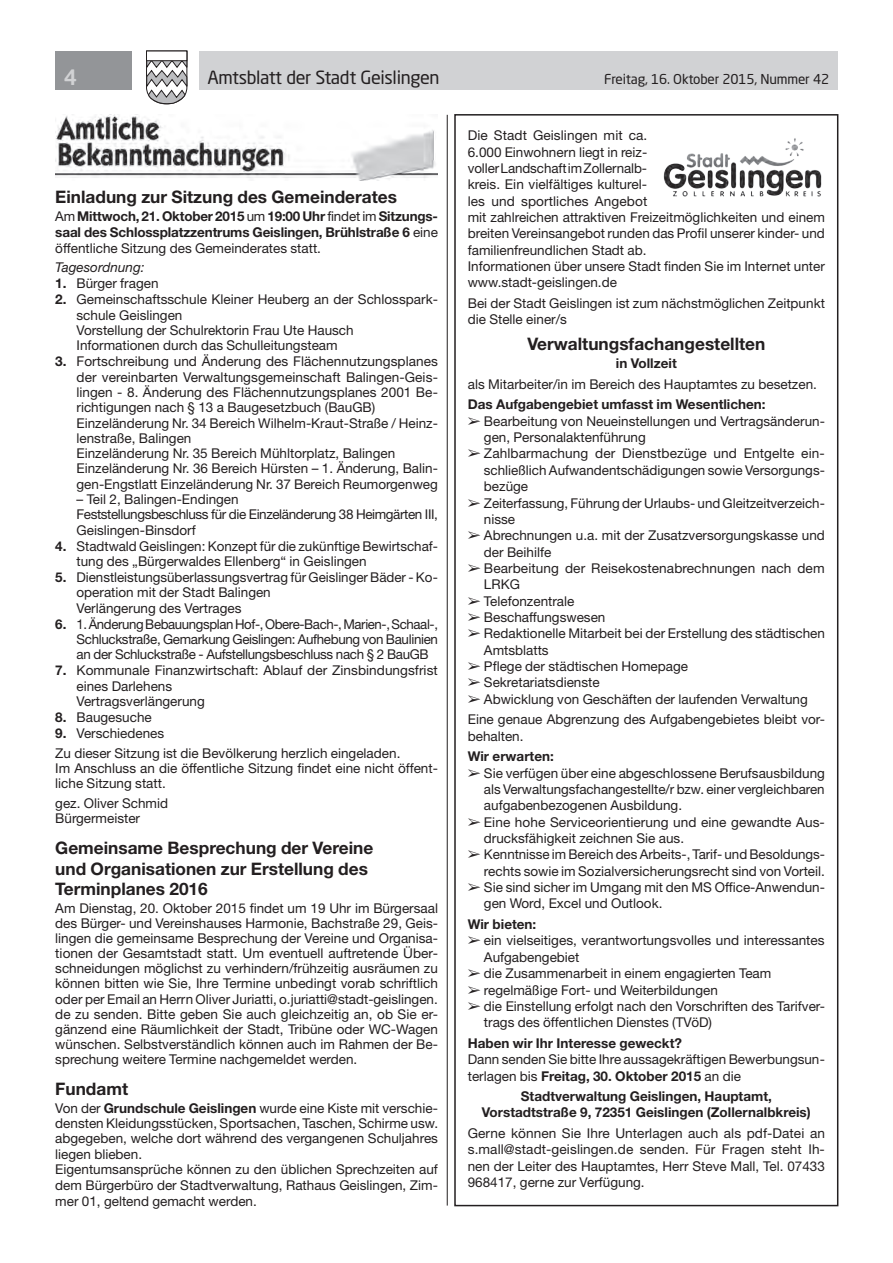
<style>
.page{position:relative;width:893px;height:1263px;background:#fff}
.page>*{position:absolute;margin:0;border:0;box-sizing:border-box;transform-origin:0 0}
.t1{font:500 21px "Neo Sans Std";color:#d1d2d4}
.t2{font:18px "Neo Sans Std";letter-spacing:-.02em;color:#231f20}
.t3{font:700 17.25px/20.5px "Helvetica Neue LT Std";color:#231f20}
.t4{font:13.5px/16.4px "Helvetica Neue LT Std";color:#231f20}
.t5{font:700 13.5px/15.6px "Helvetica Neue LT Std";color:#231f20;text-align:justify}
.t6{font:13.5px/15.3px "Helvetica Neue LT Std";letter-spacing:-.03em;color:#231f20}
.t7{font:13.5px "Neo Sans Std";letter-spacing:-.015em;color:#231f20}
.t8{font:italic 13.5px "Helvetica Neue LT Std";color:#231f20}
.s1{font-weight:400}
.s2{font-weight:700}
</style>
<div class="page">
<div style="left:199px;top:51px;width:639px;height:38px;background:#d1d2d4"></div>
<div style="left:55px;top:51px;width:77px;height:38px;background:#939598"></div>
<svg style="left:146px;top:50px;width:42px;height:55px"></svg>
<div style="left:146px;top:51px;width:41px;height:10px;background:#fff;border:1px solid #231f20"></div>
<hr style="left:447px;top:115px;width:1px;height:1090px;background:#231f20">
<img style="left:55px;top:115px;width:383px;height:66px">
<img style="left:663px;top:138px;width:159px;height:59px">
<div style="left:454px;top:114px;width:384px;height:1092px;border:2px solid #231f20"></div>
<h1 class="t1" style="left:64px;top:64px;width:15px">4</h1>
<h2 class="t2" style="left:207px;top:66px;width:234px">Amtsblatt der Stadt Geislingen</h2>
<p class="t7" style="left:604px;top:71px;width:226px">Freitag, 16. Oktober 2015, Nummer 42</p>
<p class="t3" style="left:55px;top:186px;width:343px">Einladung zur Sitzung des Gemeinderates</p>
<p class="t5" style="left:55px;top:208px;width:384px"><span class="s1">Am</span> Mittwoch, 21. Oktober 2015 <span class="s1">um</span> 19:00 Uhr <span class="s1">findet im</span> Sitzungs&shy;saal des Schlossplatzzentrums Geislingen, Brühlstraße 6 <span class="s1">eine öffentliche Sitzung des Gemeinderates statt.</span></p>
<p class="t8" style="left:55px;top:259px;width:91px">Tagesordnung:</p>
<p class="t4" style="left:55px;top:275px;width:105px"><span class="s2">1.</span> Bürger fragen</p>
<p class="t4" style="left:77px;top:292px;width:363px;line-height:15.3px;text-indent:-21px"><span class="s2">2.</span> Gemeinschaftsschule Kleiner Heuberg an der Schlosspark&shy;schule Geislingen<br>Vorstellung der Schulrektorin Frau Ute Hausch Informationen durch das Schulleitungsteam</p>
<p class="t4" style="left:77px;top:354px;width:363px;line-height:15.3px;text-indent:-21px"><span class="s2">3.</span> Fortschreibung und Änderung des Flächennutzungsplanes der vereinbarten Verwaltungsgemeinschaft Balingen-Geis&shy;lingen - 8. Änderung des Flächennutzungsplanes 2001 Be&shy;richtigungen nach § 13 a Baugesetzbuch (BauGB)<br>Einzeländerung Nr. 34 Bereich Wilhelm-Kraut-Straße / Heinz&shy;lenstraße, Balingen<br>Einzeländerung Nr. 35 Bereich Mühltorplatz, Balingen Einzeländerung Nr. 36 Bereich Hürsten – 1. Änderung, Balin&shy;gen-Engstlatt Einzeländerung Nr. 37 Bereich Reumorgenweg</p>
<p class="t6" style="left:77px;top:491px;width:363px">– Teil 2, Balingen-Endingen<br>Feststellungsbeschluss für die Einzeländerung 38 Heimgärten III,<br>Geislingen-Binsdorf</p>
<p class="t4" style="left:77px;top:538px;width:363px;line-height:15.3px;text-indent:-21px"><span class="s2">4.</span> Stadtwald Geislingen: Konzept für die zukünftige Bewirtschaf&shy;tung des „Bürgerwaldes Ellenberg“ in Geislingen</p>
<p class="t4" style="left:77px;top:569px;width:363px;line-height:15.3px;text-indent:-21px"><span class="s2">5.</span> Dienstleistungsüberlassungsvertrag für Geislinger Bäder - Ko&shy;operation mit der Stadt Balingen<br>Verlängerung des Vertrages</p>
<p class="t4" style="left:77px;top:616px;width:363px;line-height:15.3px;text-align:justify;text-indent:-21px"><span class="s2">6.</span> 1. Änderung Bebauungsplan Hof-, Obere-Bach-, Marien-, Schaal-, Schluckstraße, Gemarkung Geislingen: Aufhebung von Baulinien an der Schluckstraße - Aufstellungsbeschluss nach § 2 BauGB</p>
<p class="t4" style="left:77px;top:663px;width:363px;line-height:15.3px;text-indent:-21px"><span class="s2">7.</span> Kommunale Finanzwirtschaft: Ablauf der Zinsbindungsfrist eines Darlehens<br>Vertragsverlängerung</p>
<p class="t4" style="left:55px;top:709px;width:98px"><span class="s2">8.</span> Baugesuche</p>
<p class="t4" style="left:55px;top:723px;width:347px;line-height:19.5px"><span class="s2">9.</span> Verschiedenes<br>Zu dieser Sitzung ist die Bevölkerung herzlich eingeladen.</p>
<p class="t4" style="left:55px;top:760px;width:384px;line-height:15.3px">Im Anschluss an die öffentliche Sitzung findet eine nicht öffent&shy;liche Sitzung statt.</p>
<p class="t4" style="left:55px;top:795px;width:114px;line-height:15.3px">gez. Oliver Schmid<br>Bürgermeister</p>
<p class="t3" style="left:55px;top:837px;width:319px">Gemeinsame Besprechung der Vereine und Organisationen zur Erstellung des<br>Terminplanes 2016</p>
<p class="t4" style="left:55px;top:900px;width:384px;line-height:15.1px;text-align:justify">Am Dienstag, 20. Oktober 2015 findet um 19 Uhr im Bürgersaal des Bürger- und Vereinshauses Harmonie, Bachstraße 29, Geis&shy;lingen die gemeinsame Besprechung der Vereine und Organisa&shy;tionen der Gesamtstadt statt. Um eventuell auftretende Über&shy;schneidungen möglichst zu verhindern/frühzeitig ausräumen zu können bitten wie Sie, Ihre Termine unbedingt vorab schriftlich oder per Email an Herrn Oliver Juriatti, o.juriatti@stadt-geislingen. de zu senden. Bitte geben Sie auch gleichzeitig an, ob Sie er&shy;gänzend eine Räumlichkeit der Stadt, Tribüne oder WC-Wagen wünschen. Selbstverständlich können auch im Rahmen der Be&shy;sprechung weitere Termine nachgemeldet werden.</p>
<p class="t3" style="left:55px;top:1078px;width:74px">Fundamt</p>
<p class="t4" style="left:55px;top:1100px;width:384px;line-height:15.5px">Von der <span class="s2">Grundschule Geislingen</span> wurde eine Kiste mit verschie&shy;densten Kleidungsstücken, Sportsachen, Taschen, Schirme usw. abgegeben, welche dort während des vergangenen Schuljahres liegen blieben.<br>Eigentumsansprüche können zu den üblichen Sprechzeiten auf dem Bürgerbüro der Stadtverwaltung, Rathaus Geislingen, Zim&shy;mer 01, geltend gemacht werden.</p>
<p class="t4" style="left:468px;top:127px;width:359px">Die Stadt Geislingen mit ca.<br>6.000 Einwohnern liegt in reiz-<br>voller Landschaft im Zollernalb-<br>kreis. Ein vielfältiges kulturel-<br>les und sportliches Angebot<br>mit zahlreichen attraktiven Freizeitmöglichkeiten und einem breiten Vereinsangebot runden das Profil unserer kinder- und familienfreundlichen Stadt ab.<br>Informationen über unsere Stadt finden Sie im Internet unter www.stadt-geislingen.de</p>
<p class="t4" style="left:468px;top:295px;width:359px">Bei der Stadt Geislingen ist zum nächstmöglichen Zeitpunkt die Stelle einer/s</p>
<p class="t3" style="left:527px;top:333px;width:239px">Verwaltungsfachangestellten</p>
<p class="t5" style="left:616px;top:355px;width:62px">in Vollzeit</p>
<p class="t4" style="left:468px;top:376px;width:351px">als Mitarbeiter/in im Bereich des Hauptamtes zu besetzen.</p>
<p class="t5" style="left:468px;top:396px;width:299px">Das Aufgabengebiet umfasst im Wesentlichen:</p>
<p class="t4" style="left:484px;top:413px;width:343px">Bearbeitung von Neueinstellungen und Vertragsänderun&shy;gen, Personalaktenführung<br>Zahlbarmachung der Dienstbezüge und Entgelte ein&shy;schließlich Aufwandentschädigungen sowie Versorgungs&shy;bezüge<br>Zeiterfassung, Führung der Urlaubs- und Gleitzeitverzeich&shy;nisse<br>Abrechnungen u.a. mit der Zusatzversorgungskasse und der Beihilfe<br>Bearbeitung der Reisekostenabrechnungen nach dem LRKG<br>Telefonzentrale<br>Beschaffungswesen<br>Redaktionelle Mitarbeit bei der Erstellung des städtischen Amtsblatts<br>Pflege der städtischen Homepage<br>Sekretariatsdienste<br>Abwicklung von Geschäften der laufenden Verwaltung</p>
<p class="t4" style="left:468px;top:711px;width:359px">Eine genaue Abgrenzung des Aufgabengebietes bleibt vor&shy;behalten.</p>
<p class="t5" style="left:468px;top:748px;width:88px">Wir erwarten:</p>
<p class="t4" style="left:484px;top:764px;width:343px">Sie verfügen über eine abgeschlossene Berufsausbildung als Verwaltungsfachangestellte/r bzw. einer vergleichbaren aufgabenbezogenen Ausbildung.<br>Eine hohe Serviceorientierung und eine gewandte Aus&shy;drucksfähigkeit zeichnen Sie aus.<br>Kenntnisse im Bereich des Arbeits-, Tarif- und Besoldungs&shy;rechts sowie im Sozialversicherungsrecht sind von Vorteil.<br>Sie sind sicher im Umgang mit den MS Office-Anwendun&shy;gen Word, Excel und Outlook.</p>
<p class="t5" style="left:468px;top:916px;width:70px">Wir bieten:</p>
<p class="t4" style="left:484px;top:932px;width:342px">ein vielseitiges, verantwortungsvolles und interessantes Aufgabengebiet<br>die Zusammenarbeit in einem engagierten Team regelmäßige Fort- und Weiterbildungen<br>die Einstellung erfolgt nach den Vorschriften des Tarifver&shy;trags des öffentlichen Dienstes (TVöD)</p>
<p class="t5" style="left:468px;top:1035px;width:216px">Haben wir Ihr Interesse geweckt?</p>
<p class="t4" style="left:468px;top:1051px;width:359px">Dann senden Sie bitte Ihre aussagekräftigen Bewerbungsun&shy;terlagen bis <span class="s2">Freitag, 30. Oktober 2015</span> an die</p>
<p class="t5" style="left:482px;top:1088px;width:330px;line-height:16.4px;text-align:center">Stadtverwaltung Geislingen, Hauptamt,<br>Vorstadtstraße 9, 72351 Geislingen (Zollernalbkreis)</p>
<p class="t4" style="left:468px;top:1125px;width:359px;text-align:justify">Gerne können Sie Ihre Unterlagen auch als pdf-Datei an s.mall@stadt-geislingen.de senden. Für Fragen steht Ih&shy;nen der Leiter des Hauptamtes, Herr Steve Mall, Tel. 07433<br>968417, gerne zur Verfügung.</p>
</div>
